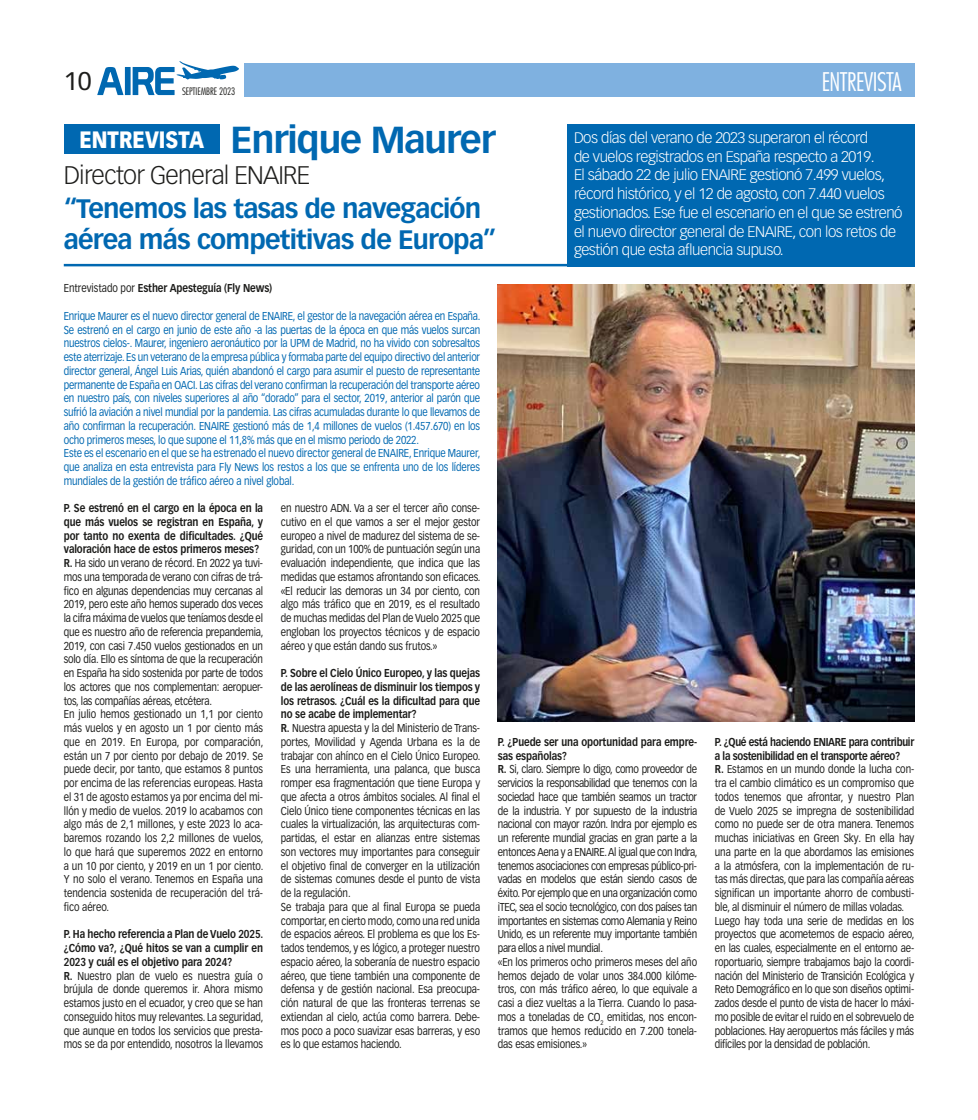
<style>
.page{position:relative;width:978px;height:1120px;background:#fff}
.page>*{position:absolute;margin:0;border:0;box-sizing:border-box;transform-origin:0 0}
.t1{font:700 36.88px "Vectora LT Pro";letter-spacing:-.03em;color:#0068b1}
.t2{font:700 26.25px/31.2px "Vectora LT Pro";letter-spacing:-.03em;color:#0068b1}
.t3{font:300 25px "Vectora LT Pro";letter-spacing:-.03em;color:#1d1d1b}
.t4{font:300 condensed 25px "Futura Std";letter-spacing:-.025em;color:#fff}
.t5{font:25px "Vectora LT Pro";color:#1d1d1b}
.t6{font:300 15px/18.8px "Vectora LT Pro";letter-spacing:-.03em;color:#fff}
.t7{font:11.25px/13.8px "Vectora LT Pro";letter-spacing:-.01em;color:#1d1d1b;scale:.85 1}
.t8{font:11.25px/13.8px "Vectora LT Pro";letter-spacing:-.02em;color:#0068b1;scale:.85 1}
.t9{font:11.25px/13.8px "Vectora LT Pro";letter-spacing:-.03em;color:#1d1d1b;scale:.85 1}
.t10{font:700 11.25px "Vectora LT Pro";letter-spacing:-.01em;color:#1d1d1b;scale:.85 1}
.t11{font:300 condensed 10px "Futura Std";letter-spacing:-.01em;color:#1d1d1b}
.s1{font-weight:900;font-size:23.25px;color:#fff}
.s2{font-weight:400}
.s3{font-weight:700}
</style>
<div class="page">
<svg style="left:97px;top:61px;width:142px;height:34px"></svg>
<div style="left:244px;top:64px;width:670px;height:33px;background:#7fb1e0"></div>
<div style="left:567px;top:124px;width:347px;height:142px;background:#0068b1"></div>
<div style="left:64px;top:124px;width:156px;height:30px;background:#0068b1"></div>
<img style="left:498px;top:284px;width:416px;height:438px">
<hr style="left:64px;top:264px;width:850px;height:2px;background:#0068b1">
<h3 class="t5" style="left:64px;top:66px;width:29px">10</h3>
<p class="t11" style="left:182px;top:85px;width:55px">SEPTIEMBRE 2023</p>
<h1 class="t1" style="left:79px;top:117px;width:418px"><span class="s1">ENTREVISTA</span> Enrique Maurer</h1>
<h3 class="t3" style="left:64px;top:160px;width:248px">Director General ENAIRE</h3>
<h2 class="t2" style="left:64px;top:193px;width:434px">“Tenemos las tasas de navegación aérea más competitivas de Europa”</h2>
<p class="t10" style="left:64px;top:281px;width:247px"><span class="s2">Entrevistado por</span> Esther Apesteguía (Fly News)</p>
<p class="t8" style="left:64px;top:309px;width:492px">Enrique Maurer es el nuevo director general de ENAIRE, el gestor de la navegación aérea en España.<br>Se estrenó en el cargo en junio de este año -a las puertas de la época en que más vuelos surcan nuestros cielos-. Maurer, ingeniero aeronáutico por la UPM de Madrid, no ha vivido con sobresaltos este aterrizaje. Es un veterano de la empresa pública y formaba parte del equipo directivo del anterior director general, Ángel Luis Arias, quién abandonó el cargo para asumir el puesto de representante permanente de España en OACI. Las cifras del verano confirman la recuperación del transporte aéreo en nuestro país, con niveles superiores al año “dorado” para el sector, 2019, anterior al parón que sufrió la aviación a nivel mundial por la pandemia. Las cifras acumuladas durante lo que llevamos de año confirman la recuperación. ENAIRE gestionó más de 1,4 millones de vuelos (1.457.670) en los ocho primeros meses, lo que supone el 11,8% más que en el mismo periodo de 2022.<br>Este es el escenario en el que se ha estrenado el nuevo director general de ENAIRE, Enrique Maurer, que analiza en esta entrevista para Fly News los restos a los que se enfrenta uno de los líderes mundiales de la gestión de tráfico aéreo a nivel global.</p>
<h3 class="t4" style="left:822px;top:67px;width:81px">ENTREVISTA</h3>
<p class="t6" style="left:574px;top:128px;width:330px">Dos días del verano de 2023 superaron el récord<br>de vuelos registrados en España respecto a 2019.<br>El sábado 22 de julio ENAIRE gestionó 7.499 vuelos, récord histórico, y el 12 de agosto, con 7.440 vuelos gestionados. Ese fue el escenario en el que se estrenó el nuevo director general de ENAIRE, con los retos de gestión que esta afluencia supuso.</p>
<p class="t7" style="left:64px;top:501px;width:236px"><span class="s3">P. Se estrenó en el cargo en la época en la que más vuelos se registran en España, y por tanto no exenta de dificultades. ¿Qué valoración hace de estos primeros meses?<br>R.</span> Ha sido un verano de récord. En 2022 ya tuvi&shy;mos una temporada de verano con cifras de trá&shy;fico en algunas dependencias muy cercanas al 2019, pero este año hemos superado dos veces la cifra máxima de vuelos que teníamos desde el que es nuestro año de referencia prepandemia, 2019, con casi 7.450 vuelos gestionados en un solo día. Ello es síntoma de que la recuperación en España ha sido sostenida por parte de todos los actores que nos complementan: aeropuer&shy;tos, las compañías aéreas, etcétera.<br>En julio hemos gestionado un 1,1 por ciento más vuelos y en agosto un 1 por ciento más que en 2019. En Europa, por comparación, están un 7 por ciento por debajo de 2019. Se puede decir, por tanto, que estamos 8 puntos por encima de las referencias europeas. Hasta el 31 de agosto estamos ya por encima del mi&shy;llón y medio de vuelos. 2019 lo acabamos con algo más de 2,1 millones, y este 2023 lo aca&shy;baremos rozando los 2,2 millones de vuelos, lo que hará que superemos 2022 en entorno a un 10 por ciento, y 2019 en un 1 por ciento.<br>Y no solo el verano. Tenemos en España una tendencia sostenida de recuperación del trá&shy;fico aéreo.</p>
<p class="t7" style="left:64px;top:927px;width:236px"><span class="s3">P. Ha hecho referencia a Plan de Vuelo 2025. ¿Cómo va?, ¿Qué hitos se van a cumplir en 2023 y cuál es el objetivo para 2024?<br>R.</span> Nuestro plan de vuelo es nuestra guía o brújula de donde queremos ir. Ahora mismo estamos justo en el ecuador, y creo que se han conseguido hitos muy relevantes. La seguridad, que aunque en todos los servicios que presta&shy;mos se da por entendido, nosotros la llevamos</p>
<p class="t7" style="left:281px;top:501px;width:236px;text-align:justify">en nuestro ADN. Va a ser el tercer año conse&shy;cutivo en el que vamos a ser el mejor gestor europeo a nivel de madurez del sistema de se&shy;guridad, con un 100% de puntuación según una evaluación independiente, que indica que las medidas que estamos afrontando son eficaces. «El reducir las demoras un 34 por ciento, con algo más tráfico que en 2019, es el resultado de muchas medidas del Plan de Vuelo 2025 que engloban los proyectos técnicos y de espacio aéreo y que están dando sus frutos.»</p>
<p class="t7" style="left:281px;top:666px;width:236px"><span class="s3">P. Sobre el Cielo Único Europeo, y las quejas de las aerolíneas de disminuir los tiempos y los retrasos. ¿Cuál es la dificultad para que no se acabe de implementar?<br>R.</span> Nuestra apuesta y la del Ministerio de Trans&shy;portes, Movilidad y Agenda Urbana es la de trabajar con ahínco en el Cielo Único Europeo.<br>Es una herramienta, una palanca, que busca romper esa fragmentación que tiene Europa y que afecta a otros ámbitos sociales. Al final el Cielo Único tiene componentes técnicas en las cuales la virtualización, las arquitecturas com&shy;partidas, el estar en alianzas entre sistemas son vectores muy importantes para conseguir el objetivo final de converger en la utilización de sistemas comunes desde el punto de vista de la regulación.<br>Se trabaja para que al final Europa se pueda comportar, en cierto modo, como una red unida de espacios aéreos. El problema es que los Es&shy;tados tendemos, y es lógico, a proteger nuestro espacio aéreo, la soberanía de nuestro espacio aéreo, que tiene también una componente de defensa y de gestión nacional. Esa preocupa&shy;ción natural de que las fronteras terrenas se extiendan al cielo, actúa como barrera. Debe&shy;mos poco a poco suavizar esas barreras, y eso es lo que estamos haciendo.</p>
<p class="t9" style="left:498px;top:735px;width:236px"><span class="s3">P. ¿Puede ser una oportunidad para empre&shy;sas españolas?<br>R.</span> Si, claro. Siempre lo digo, como proveedor de servicios la responsabilidad que tenemos con la sociedad hace que también seamos un tractor de la industria. Y por supuesto de la industria nacional con mayor razón. Indra por ejemplo es un referente mundial gracias en gran parte a la entonces Aena y a ENAIRE. Al igual que con Indra, tenemos asociaciones con empresas público-pri&shy;vadas en modelos que están siendo casos de éxito. Por ejemplo que en una organización como iTEC, sea el socio tecnológico, con dos países tan importantes en sistemas como Alemania y Reino Unido, es un referente muy importante también para ellos a nivel mundial.<br>«En los primeros ocho primeros meses del año hemos dejado de volar unos 384.000 kilóme&shy;tros, con más tráfico aéreo, lo que equivale a casi a diez vueltas a la Tierra. Cuando lo pasa&shy;mos a toneladas de CO<sub>2</sub> emitidas, nos encon&shy;tramos que hemos reducido en 7.200 tonela&shy;das esas emisiones.»</p>
<p class="t7" style="left:715px;top:735px;width:236px"><span class="s3">P. ¿Qué está haciendo ENIARE para contribuir a la sostenibilidad en el transporte aéreo?<br>R.</span> Estamos en un mundo donde la lucha con&shy;tra el cambio climático es un compromiso que todos tenemos que afrontar, y nuestro Plan de Vuelo 2025 se impregna de sostenibilidad como no puede ser de otra manera. Tenemos muchas iniciativas en Green Sky. En ella hay una parte en la que abordamos las emisiones a la atmósfera, con la implementación de ru&shy;tas más directas, que para las compañía aéreas significan un importante ahorro de combusti&shy;ble, al disminuir el número de millas voladas.<br>Luego hay toda una serie de medidas en los proyectos que acometemos de espacio aéreo, en las cuales, especialmente en el entorno ae&shy;roportuario, siempre trabajamos bajo la coordi&shy;nación del Ministerio de Transición Ecológica y Reto Demográfico en lo que son diseños optimi&shy;zados desde el punto de vista de hacer lo máxi&shy;mo posible de evitar el ruido en el sobrevuelo de poblaciones. Hay aeropuertos más fáciles y más difíciles por la densidad de población.</p>
</div>
